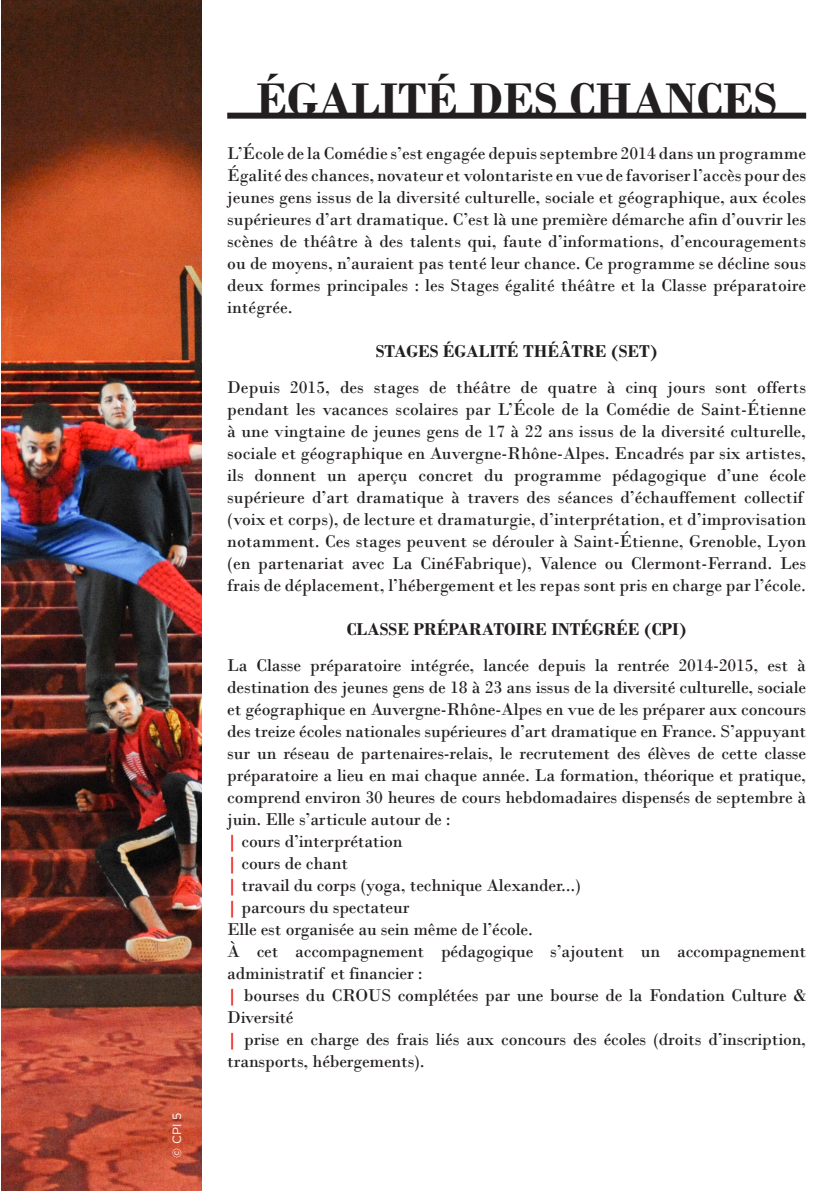
<style>
.page{position:relative;width:840px;height:1191px;background:#fff}
.page>*{position:absolute;margin:0;border:0;box-sizing:border-box;transform-origin:0 0}
.t1{font:700 48px "Bodoni";color:#231f20}
.t2{font:18px/22px "Bodoni";color:#231f20}
.t3{font:700 18px "Bodoni";color:#231f20}
.t4{font:12px "Gotham";color:#fff}
.s1{font-weight:700;color:#ee2123}
</style>
<div class="page">
<img style="left:1px;top:0;width:200px;height:1191px">
<div style="left:227px;top:113px;width:578px;height:6px;background:#231f20"></div>
<p class="t4" style="left:169px;top:1157px;width:46px;rotate:-90deg">© CPI 5</p>
<p class="t1" style="left:256px;top:71px;width:522px">ÉGALITÉ DES CHANCES</p>
<p class="t2" style="left:227px;top:142px;width:580px;text-align:justify">L’École de la Comédie s’est engagée depuis septembre 2014 dans un programme Égalité des chances, novateur et volontariste en vue de favoriser l’accès pour des jeunes gens issus de la diversité culturelle, sociale et géographique, aux écoles supérieures d’art dramatique. C’est là une première démarche afin d’ouvrir les scènes de théâtre à des talents qui, faute d’informations, d’encouragements ou de moyens, n’auraient pas tenté leur chance. Ce programme se décline sous deux formes principales : les Stages égalité théâtre et la Classe préparatoire intégrée.</p>
<p class="t3" style="left:375px;top:340px;width:283px">STAGES ÉGALITÉ THÉÂTRE (SET)</p>
<p class="t2" style="left:227px;top:376px;width:580px">Depuis 2015, des stages de théâtre de quatre à cinq jours sont offerts pendant les vacances scolaires par L’École de la Comédie de Saint-Étienne à une vingtaine de jeunes gens de 17 à 22 ans issus de la diversité culturelle, sociale et géographique en Auvergne-Rhône-Alpes. Encadrés par six artistes, ils donnent un aperçu concret du programme pédagogique d’une école supérieure d’art dramatique à travers des séances d’échauffement collectif (voix et corps), de lecture et dramaturgie, d’interprétation, et d’improvisation notamment. Ces stages peuvent se dérouler à Saint-Étienne, Grenoble, Lyon (en partenariat avec La CinéFabrique), Valence ou Clermont-Ferrand. Les frais de déplacement, l’hébergement et les repas sont pris en charge par l’école.</p>
<p class="t3" style="left:346px;top:618px;width:341px">CLASSE PRÉPARATOIRE INTÉGRÉE (CPI)</p>
<p class="t2" style="left:227px;top:654px;width:580px;text-align:justify">La Classe préparatoire intégrée, lancée depuis la rentrée 2014-2015, est à destination des jeunes gens de 18 à 23 ans issus de la diversité culturelle, sociale et géographique en Auvergne-Rhône-Alpes en vue de les préparer aux concours des treize écoles nationales supérieures d’art dramatique en France. S’appuyant sur un réseau de partenaires-relais, le recrutement des élèves de cette classe préparatoire a lieu en mai chaque année. La formation, théorique et pratique, comprend environ 30 heures de cours hebdomadaires dispensés de septembre à juin. Elle s’articule autour de :</p>
<p class="t2" style="left:227px;top:830px;width:177px"><span class="s1">|</span> cours d’interprétation</p>
<p class="t2" style="left:227px;top:852px;width:122px"><span class="s1">|</span> cours de chant</p>
<p class="t2" style="left:227px;top:874px;width:355px"><span class="s1">|</span> travail du corps (yoga, technique Alexander...)</p>
<p class="t2" style="left:227px;top:896px;width:184px"><span class="s1">|</span> parcours du spectateur</p>
<p class="t2" style="left:227px;top:918px;width:307px">Elle est organisée au sein même de l’école.</p>
<p class="t2" style="left:227px;top:940px;width:580px">À cet accompagnement pédagogique s’ajoutent un accompagnement administratif et financier :</p>
<p class="t2" style="left:227px;top:984px;width:580px"><span class="s1">|</span> bourses du CROUS complétées par une bourse de la Fondation Culture &amp;<br>Diversité</p>
<p class="t2" style="left:227px;top:1028px;width:580px"><span class="s1">|</span> prise en charge des frais liés aux concours des écoles (droits d’inscription, transports, hébergements).</p>
</div>
